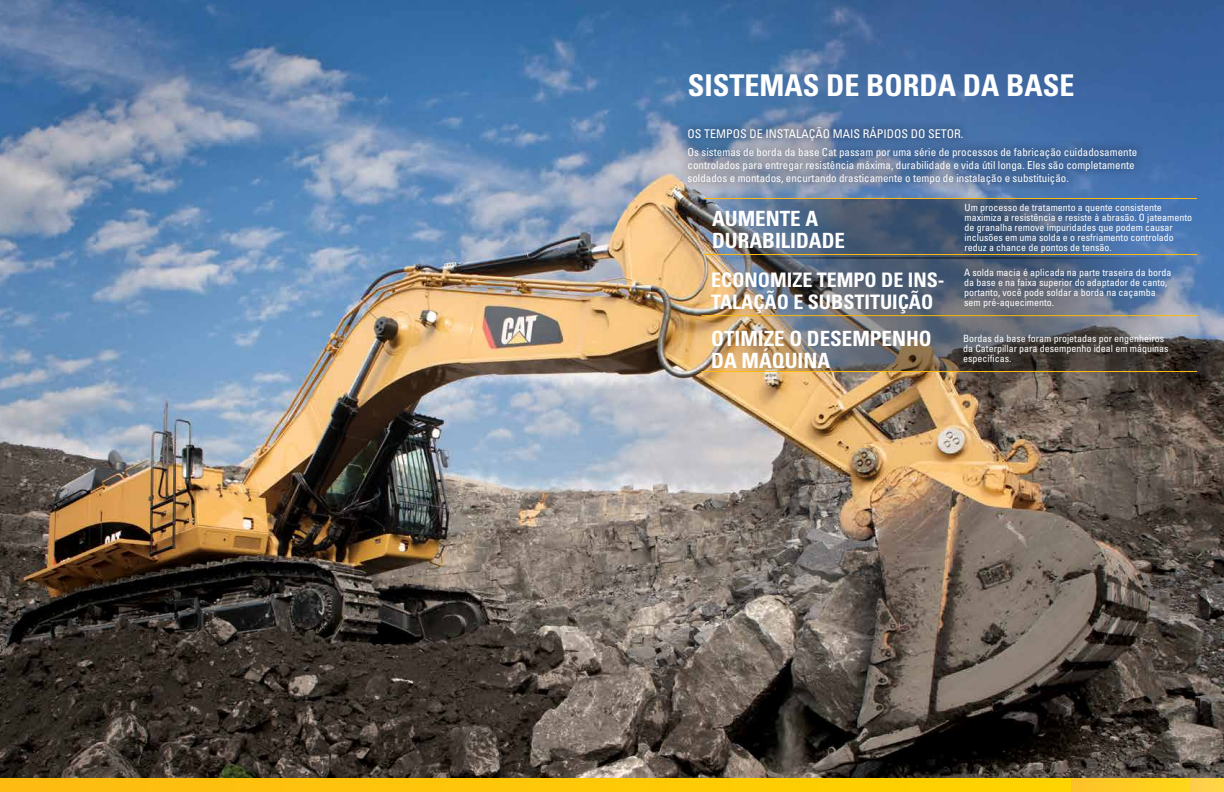
<style>
.page{position:relative;width:1224px;height:792px;background:#fff}
.page>*{position:absolute;margin:0;border:0;box-sizing:border-box;transform-origin:0 0}
.t1{font:700 condensed 30px "Univers";color:#fff}
.t2{font:700 condensed 21px/22px "Univers";color:#fff}
.t3{font:700 condensed 20px/22px "Univers";color:#fff}
.t4{font:condensed 12px "Univers";color:#fff}
.t5{font:condensed 11px/13px "Univers";color:#fff}
.t6{font:condensed 10px/10px "Univers";color:#fff}
</style>
<div class="page">
<img style="left:0;top:0;width:1224px;height:778px">
<svg style="left:703px;top:199px;width:443px;height:58px;background:#4b6282"></svg>
<div style="left:679px;top:118px;width:467px;height:75px;background:#000;opacity:.75"></div>
<hr style="left:703px;top:254px;width:494px;height:1px;background:#fdba12">
<hr style="left:703px;top:198px;width:494px;height:1px;background:#fdba12">
<img style="left:701px;top:316px;width:496px;height:55px">
<img style="left:701px;top:257px;width:496px;height:58px">
<hr style="left:701px;top:315px;width:496px;height:1px;background:#fdba12">
<hr style="left:701px;top:371px;width:496px;height:1px;background:#fdba12">
<div style="left:0;top:778px;width:1071px;height:14px;background:#ffc808"></div>
<div style="left:1071px;top:778px;width:118px;height:14px;background:#fc2"></div>
<div style="left:1189px;top:778px;width:35px;height:14px;background:#ffd249"></div>
<h1 class="t1" style="left:688px;top:67px;width:388px">SISTEMAS DE BORDA DA BASE</h1>
<p class="t4" style="left:688px;top:126px;width:277px">OS TEMPOS DE INSTALAÇÃO MAIS RÁPIDOS DO SETOR.</p>
<p class="t5" style="left:688px;top:145px;width:451px">Os sistemas de borda da base Cat passam por uma série de processos de fabricação cuidadosamente controlados para entregar resistência máxima, durabilidade e vida útil longa. Eles são completamente soldados e montados, encurtando drasticamente o tempo de instalação e substituição.</p>
<p class="t6" style="left:965px;top:202px;width:229px">Um processo de tratamento a quente consistente maximiza a resistência e resiste à abrasão. O jateamento de granalha remove impuridades que podem causar inclusões em uma solda e o resfriamento controlado reduz a chance de pontos de tensão.</p>
<h2 class="t2" style="left:712px;top:207px;width:134px">AUMENTE A<br>DURABILIDADE</h2>
<h3 class="t3" style="left:711px;top:269px;width:235px">ECONOMIZE TEMPO DE INS-<br>TALAÇÃO E SUBSTITUIÇÃO</h3>
<h2 class="t2" style="left:711px;top:327px;width:222px">OTIMIZE O DESEMPENHO<br>DA MÁQUINA</h2>
<p class="t6" style="left:964px;top:267px;width:209px">A solda macia é aplicada na parte traseira da borda da base e na faixa superior do adaptador de canto, portanto, você pode soldar a borda na caçamba sem pré-aquecimento.</p>
<p class="t6" style="left:963px;top:334px;width:207px">Bordas da base foram projetadas por engenheiros da Caterpillar para desempenho ideal em máquinas específicas.</p>
</div>
